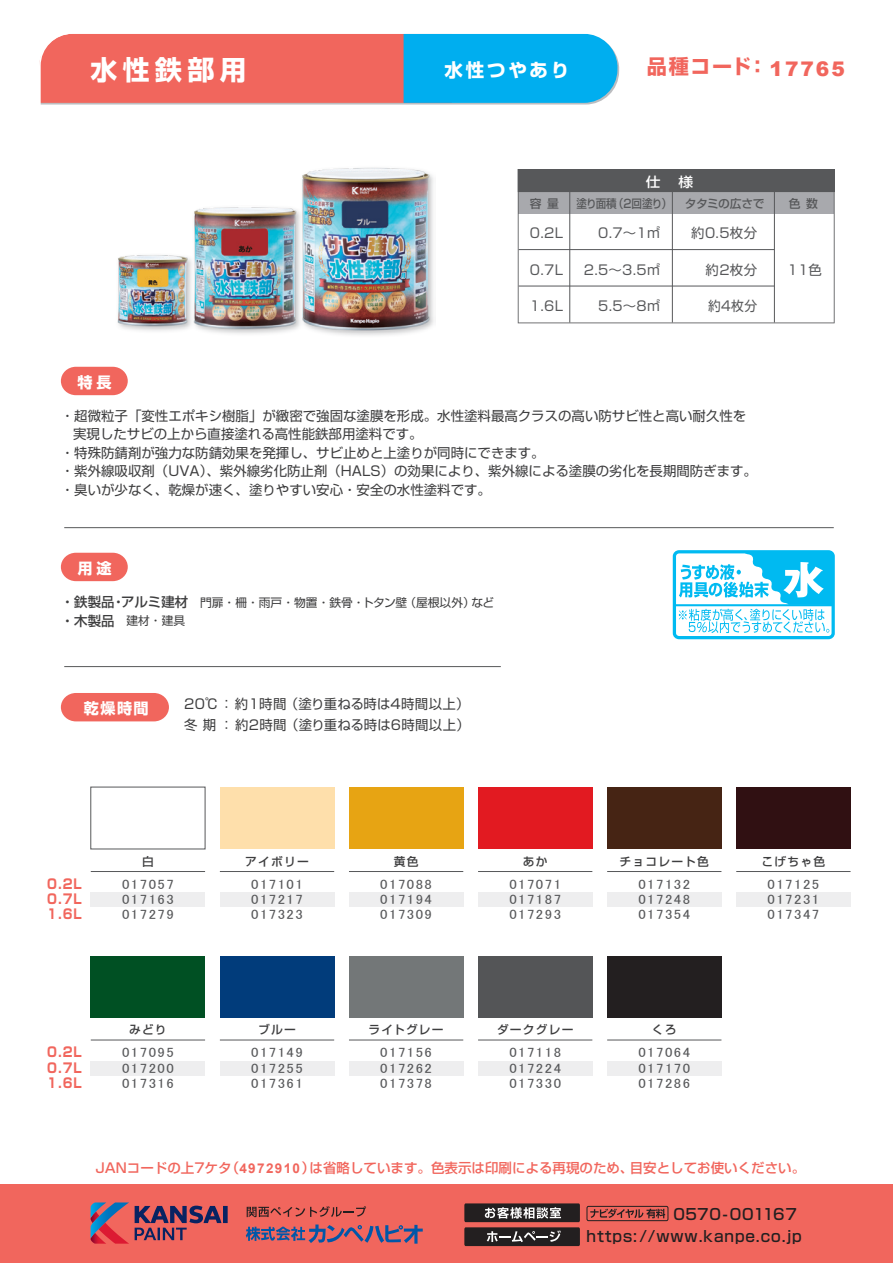
<style>
.page{position:relative;width:893px;height:1263px;background:#fff}
.page>*{position:absolute;margin:0;border:0;box-sizing:border-box;transform-origin:0 0}
.t1{font:700 26.85px "Shin Go Pro";letter-spacing:.2em;color:#fff}
.t2{font:700 20.1px "Shin Go Pro";letter-spacing:.07em;color:#f1665d}
.t3{font:700 18.45px "Shin Go Pro";letter-spacing:.15em;color:#fff}
.t4{font:500 15.15px/21.8px "Shin Go Pro";letter-spacing:.06em;color:#231f20}
.t5{font:700 15.15px "Shin Go Pro";letter-spacing:.1em;color:#fff}
.t6{font:13.5px "Shin Go Pro";color:#3e3e3f}
.t7{font:13.5px/15.1px "MS P Gothic";letter-spacing:.1em;color:#57585a;text-align:justify;scale:1.1 1}
.t8{font:500 13.5px "Shin Go Pro";color:#f1665d}
.t9{font:13.5px "Shin Go Pro";letter-spacing:.025em;color:#57585a}
.t10{font:13.5px/20.1px "Shin Go Pro";letter-spacing:.025em;color:#3e3e3f}
.t11{font:700 13.5px/15.1px "Shin Go Pro";letter-spacing:.075em;color:#f1665d;text-align:justify;scale:.9 1}
.t12{font:13.5px "Shin Go Pro";letter-spacing:.025em;color:#57585a;scale:.95 1}
.t13{font:500 13.5px "Shin Go Pro";color:#fff;scale:1.1 1}
.t14{font:11.7px/18.5px "Shin Go Pro";color:#3e3e3f}
.t15{font:500 11.7px "Shin Go Pro";letter-spacing:.1em;color:#3e3e3f}
.t16{font:500 11.7px "Shin Go Pro";letter-spacing:-.045em;color:#57585a;scale:.9 1}
.t17{font:500 11.7px "Shin Go Pro";letter-spacing:-.045em;color:#57585a}
.s1{font-family:"Arial";font-weight:900}
.s2{font-weight:500;font-size:13.5px}
.s3{font-family:"Arial";font-weight:700}
</style>
<div class="page">
<div style="left:91px;top:892px;width:114px;height:15px;background:#eeeeef"></div>
<hr style="left:91px;top:871px;width:114px;height:1px;background:#57585a">
<div style="left:220px;top:892px;width:114px;height:15px;background:#eeeeef"></div>
<div style="left:220px;top:787px;width:114px;height:62px;background:#fedfab"></div>
<hr style="left:220px;top:871px;width:114px;height:1px;background:#57585a">
<div style="left:349px;top:892px;width:114px;height:15px;background:#eeeeef"></div>
<div style="left:349px;top:787px;width:114px;height:62px;background:#e7a413"></div>
<hr style="left:349px;top:871px;width:114px;height:1px;background:#57585a">
<div style="left:478px;top:892px;width:114px;height:15px;background:#eeeeef"></div>
<div style="left:478px;top:787px;width:114px;height:62px;background:#e21a21"></div>
<hr style="left:478px;top:871px;width:114px;height:1px;background:#57585a">
<div style="left:607px;top:892px;width:114px;height:15px;background:#eeeeef"></div>
<div style="left:607px;top:787px;width:114px;height:62px;background:#462414"></div>
<hr style="left:607px;top:871px;width:114px;height:1px;background:#57585a">
<div style="left:736px;top:892px;width:114px;height:15px;background:#eeeeef"></div>
<div style="left:736px;top:787px;width:114px;height:62px;background:#301012"></div>
<hr style="left:736px;top:871px;width:114px;height:1px;background:#57585a">
<div style="left:91px;top:1061px;width:114px;height:14px;background:#eeeeef"></div>
<div style="left:91px;top:955px;width:114px;height:62px;background:#005023"></div>
<hr style="left:91px;top:1040px;width:114px;height:1px;background:#57585a">
<div style="left:220px;top:1061px;width:114px;height:14px;background:#eeeeef"></div>
<div style="left:220px;top:955px;width:114px;height:62px;background:#013c7b"></div>
<hr style="left:220px;top:1040px;width:114px;height:1px;background:#57585a">
<div style="left:349px;top:1061px;width:114px;height:14px;background:#eeeeef"></div>
<div style="left:349px;top:955px;width:114px;height:62px;background:#737778"></div>
<hr style="left:349px;top:1040px;width:114px;height:1px;background:#57585a">
<div style="left:478px;top:1061px;width:114px;height:14px;background:#eeeeef"></div>
<div style="left:478px;top:955px;width:114px;height:62px;background:#545557"></div>
<hr style="left:478px;top:1040px;width:114px;height:1px;background:#57585a">
<div style="left:607px;top:1061px;width:114px;height:14px;background:#eeeeef"></div>
<div style="left:607px;top:955px;width:114px;height:62px;background:#231f20"></div>
<hr style="left:607px;top:1040px;width:114px;height:1px;background:#57585a">
<svg style="left:39px;top:34px;width:581px;height:71px;background:#9c8596"></svg>
<svg style="left:518px;top:169px;width:317px;height:154px"></svg>
<svg style="left:61px;top:367px;width:67px;height:28px;background:#f2746c"></svg>
<div style="left:61px;top:693px;width:108px;height:28px;background:#f1665d"></div>
<svg style="left:61px;top:553px;width:67px;height:28px;background:#f2746c"></svg>
<hr style="left:64px;top:527px;width:770px;height:1px;background:#57585a">
<hr style="left:64px;top:666px;width:437px;height:1px;background:#57585a">
<div style="left:673px;top:550px;width:162px;height:89px;border:3px solid #00baf1;border-radius:5px"></div>
<hr style="left:674px;top:604px;width:158px;height:2px;background:#00baf1">
<svg style="left:679px;top:551px;width:156px;height:82px"></svg>
<img style="left:117px;top:167px;width:317px;height:169px">
<div style="left:0;top:1185px;width:893px;height:78px;background:#f1665d"></div>
<svg style="left:247px;top:1206px;width:119px;height:11px"></svg>
<svg style="left:246px;top:1224px;width:177px;height:19px"></svg>
<svg style="left:135px;top:1205px;width:93px;height:35px"></svg>
<svg style="left:91px;top:1202px;width:38px;height:41px"></svg>
<div style="left:586px;top:1206px;width:82px;height:15px;border:1px solid #231f20;border-radius:2px"></div>
<svg style="left:590px;top:1209px;width:75px;height:9px"></svg>
<svg style="left:464px;top:1203px;width:116px;height:43px;background:#5b4545"></svg>
<h1 class="t1" style="left:91px;top:49px;width:157px">水性鉄部用</h1>
<h3 class="t3" style="left:445px;top:55px;width:126px">水性つやあり</h3>
<h2 class="t2" style="left:647px;top:51px;width:200px">品種コード：<span class="s1">17765</span></h2>
<p class="t13" style="left:646px;top:170px;width:15px">仕</p>
<p class="t13" style="left:678px;top:170px;width:15px">様</p>
<p class="t5" style="left:78px;top:370px;width:36px">特長</p>
<p class="t17" style="left:530px;top:193px;width:31px">容 量</p>
<p class="t16" style="left:576px;top:193px;width:210px">塗り面積（2回塗り） タタミの広さで</p>
<p class="t17" style="left:789px;top:193px;width:31px">色 数</p>
<p class="t9" style="left:530px;top:222px;width:35px">0.2L</p>
<p class="t9" style="left:598px;top:222px;width:64px">0.7～1㎡</p>
<p class="t9" style="left:691px;top:222px;width:67px">約0.5枚分</p>
<p class="t9" style="left:584px;top:258px;width:78px">2.5～3.5㎡</p>
<p class="t9" style="left:788px;top:258px;width:36px">11色</p>
<p class="t9" style="left:598px;top:295px;width:64px">5.5～8㎡</p>
<p class="t9" style="left:706px;top:258px;width:53px">約2枚分</p>
<p class="t12" style="left:708px;top:295px;width:53px">約4枚分</p>
<p class="t9" style="left:530px;top:258px;width:35px">0.7L</p>
<p class="t9" style="left:530px;top:295px;width:35px">1.6L</p>
<p class="t6" style="left:61px;top:404px;width:687px">・超微粒子「変性エポキシ樹脂」が緻密で強固な塗膜を形成。水性塗料最高クラスの高い防サビ性と高い耐久性を</p>
<p class="t6" style="left:73px;top:423px;width:351px">実現したサビの上から直接塗れる高性能鉄部用塗料です。</p>
<p class="t6" style="left:61px;top:441px;width:485px">・特殊防錆剤が強力な防錆効果を発揮し、サビ止めと上塗りが同時にできます。</p>
<p class="t6" style="left:61px;top:460px;width:698px">・紫外線吸収剤（UVA）、紫外線劣化防止剤（HALS）の効果により、紫外線による塗膜の劣化を長期間防ぎます。</p>
<p class="t6" style="left:61px;top:478px;width:432px">・臭いが少なく、乾燥が速く、塗りやすい安心・安全の水性塗料です。</p>
<p class="t5" style="left:78px;top:556px;width:36px">用途</p>
<p class="t14" style="left:61px;top:591px;width:435px"><span class="s2">・鉄製品・アルミ建材</span>　門扉・柵・雨戸・物置・鉄骨・トタン壁（屋根以外）など<span class="s2">・木製品</span>　建材・建具</p>
<p class="t5" style="left:84px;top:696px;width:67px">乾燥時間</p>
<p class="t10" style="left:184px;top:692px;width:287px">20℃ ： 約1時間 （塗り重ねる時は4時間以上）冬 期： 約2時間 （塗り重ねる時は6時間以上）</p>
<p class="t11" style="left:47px;top:875px;width:40px">0.2L 0.7L 1.6L</p>
<p class="t15" style="left:142px;top:851px;width:13px">白</p>
<p class="t7" style="left:122px;top:876px;width:49px">017057<br>017163<br>017279</p>
<p class="t11" style="left:47px;top:1043px;width:40px">0.2L 0.7L 1.6L</p>
<p class="t15" style="left:129px;top:1020px;width:39px">みどり</p>
<p class="t7" style="left:122px;top:1045px;width:49px">017095<br>017200<br>017316</p>
<p class="t15" style="left:245px;top:851px;width:65px">アイボリー</p>
<p class="t7" style="left:251px;top:876px;width:49px">017101<br>017217<br>017323</p>
<p class="t15" style="left:258px;top:1020px;width:39px">ブルー</p>
<p class="t7" style="left:251px;top:1045px;width:49px">017149<br>017255<br>017361</p>
<p class="t15" style="left:394px;top:851px;width:26px">黄色</p>
<p class="t7" style="left:380px;top:876px;width:49px">017088<br>017194<br>017309</p>
<p class="t15" style="left:369px;top:1020px;width:77px">ライトグレー</p>
<p class="t7" style="left:380px;top:1045px;width:49px">017156<br>017262<br>017378</p>
<p class="t15" style="left:523px;top:851px;width:26px">あか</p>
<p class="t7" style="left:509px;top:876px;width:49px">017071<br>017187<br>017293</p>
<p class="t15" style="left:497px;top:1020px;width:78px">ダークグレー</p>
<p class="t7" style="left:509px;top:1045px;width:49px">017118<br>017224<br>017330</p>
<p class="t15" style="left:620px;top:851px;width:91px">チョコレート色</p>
<p class="t7" style="left:638px;top:876px;width:49px">017132<br>017248<br>017354</p>
<p class="t15" style="left:652px;top:1020px;width:26px">くろ</p>
<p class="t7" style="left:638px;top:1045px;width:49px">017064<br>017170<br>017286</p>
<p class="t15" style="left:762px;top:851px;width:65px">こげちゃ色</p>
<p class="t7" style="left:767px;top:876px;width:49px">017125<br>017231<br>017347</p>
<p class="t8" style="left:96px;top:1156px;width:711px">JANコードの上7ケタ（<span class="s3">4972910</span>）は省略しています。色表示は印刷による再現のため、目安としてお使いください。</p>
<p class="t4" style="left:586px;top:1202px;width:217px;text-indent:87px">0570- 001167 httpｓ://www.kanpe.co.jp</p>
</div>
